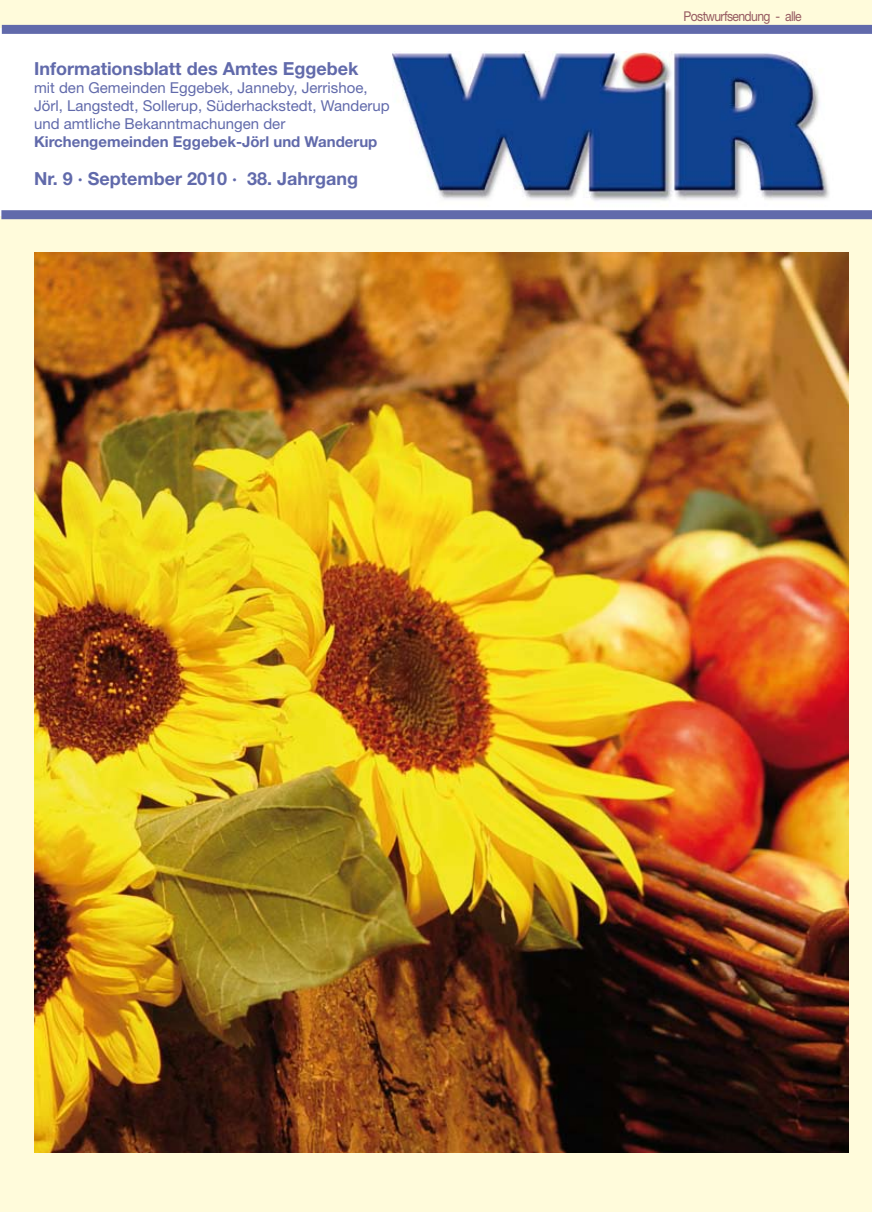
<style>
.page{position:relative;width:872px;height:1212px;background:#fffbdb}
.page>*{position:absolute;margin:0;border:0;box-sizing:border-box;transform-origin:0 0}
.t1{font:700 18px "Helvetica Neue";color:#616aab}
.t2{font:15px/18px "Helvetica Neue";color:#616aab}
.t3{font:700 15px "Helvetica Neue";color:#616aab}
.t4{font:13.5px "Helvetica Neue";letter-spacing:-.05em;color:#975b61;scale:.9 1}
</style>
<div class="page">
<div style="left:0;top:28px;width:872px;height:188px;background:#fff"></div>
<img style="left:393px;top:51px;width:437px;height:150px">
<div style="left:2px;top:25px;width:870px;height:9px;background:#616aab"></div>
<div style="left:1px;top:210px;width:871px;height:9px;background:#616aab"></div>
<img style="left:34px;top:252px;width:814px;height:900px">
<p class="t1" style="left:34px;top:57px;width:326px">Informationsblatt des Amtes Eggebek</p>
<p class="t2" style="left:34px;top:78px;width:357px">mit den Gemeinden Eggebek, Janneby, Jerrishoe,<br>Jörl, Langstedt, Sollerup, Süderhackstedt, Wanderup und amtliche Bekanntmachungen der</p>
<p class="t3" style="left:34px;top:132px;width:345px">Kirchengemeinden Eggebek-Jörl und Wanderup</p>
<p class="t1" style="left:34px;top:167px;width:326px">Nr. 9 · September 2010 · 38. Jahrgang</p>
<p class="t4" style="left:683px;top:8px;width:133px">Postwurfsendung - alle</p>
</div>
